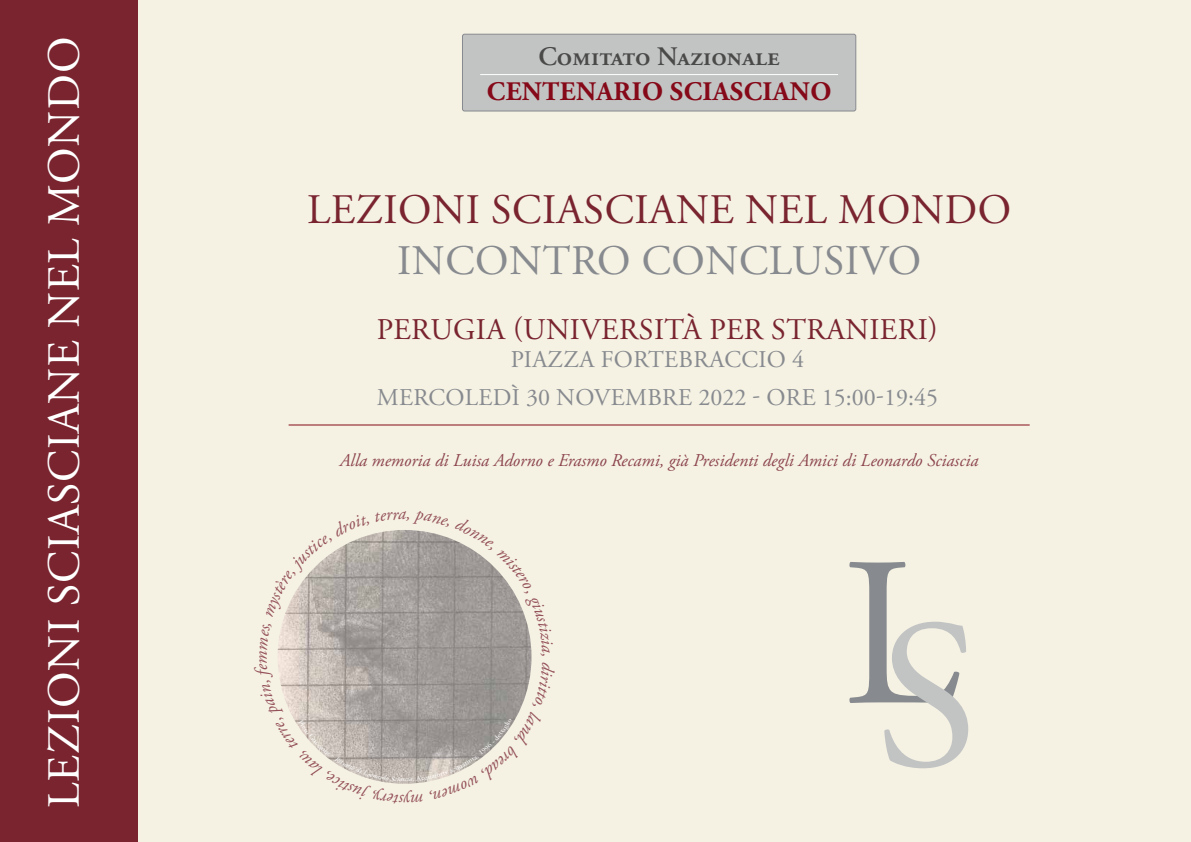
<style>
.page{position:relative;width:1191px;height:842px;background:#fff}
.page>*{position:absolute;margin:0;border:0;box-sizing:border-box;transform-origin:0 0}
.t1{font:211.8px "Adobe Garamond Pro";color:#878a8e}
.t2{font:46px "Adobe Garamond Pro";letter-spacing:.015em;color:#fff}
.t3{font:42px "Adobe Garamond Pro";letter-spacing:.015em;color:#79242f}
.t4{font:42px "Adobe Garamond Pro";letter-spacing:.015em;color:#878a8e}
.t5{font:30px "Adobe Garamond Pro";letter-spacing:.015em;color:#79242f}
.t6{font:700 26.7px "Adobe Garamond Pro";letter-spacing:.015em;color:#850918}
.t7{font:600 26.7px "Adobe Garamond Pro";color:#4a4a49}
.t8{font:24px/37.3px "Adobe Garamond Pro";letter-spacing:.015em;color:#878a8e;text-align:center}
.t9{font:italic 18px "Adobe Garamond Pro";color:#8d454e}
.t10{font:italic 17.9px "Adobe Garamond Pro";color:#945058}
.t11{font:italic 6.8px "Adobe Garamond Pro";color:#fff;scale:1.15 1}
.s1{color:#c2c4c4}
</style>
<div class="page">
<div style="left:0;top:0;width:139px;height:842px;background:#79242f"></div>
<div style="left:139px;top:0;width:1052px;height:841px;background:#f5f2e4"></div>
<img style="left:277px;top:530px;width:254px;height:254px;border-radius:127px">
<div style="left:462px;top:34px;width:393px;height:77px;background:#c2c4c4;border-radius:2px"></div>
<div style="left:462px;top:34px;width:394px;height:77px;border:1px solid #878a8e;border-radius:2px"></div>
<hr style="left:480px;top:74px;width:358px;height:1px;background:#fff">
<hr style="left:289px;top:425px;width:740px;height:1px;background:#850918">
<svg style="left:284px;top:530px;width:165px;height:87px"></svg>
<svg style="left:455px;top:540px;width:77px;height:116px"></svg>
<svg style="left:277px;top:662px;width:255px;height:122px"></svg>
<h2 class="t2" style="left:37px;top:808px;width:772px;rotate:-90deg">LEZIONI SCIASCIANE NEL MONDO</h2>
<p class="t10" style="left:250px;top:664px;width:15px;rotate:-90deg">m</p>
<h3 class="t7" style="left:538px;top:41px;width:243px">Comitato Nazionale</h3>
<h3 class="t6" style="left:487px;top:76px;width:346px">CENTENARIO SCIASCIANO</h3>
<h3 class="t3" style="left:307px;top:185px;width:706px">LEZIONI SCIASCIANE NEL MONDO</h3>
<h3 class="t4" style="left:397px;top:235px;width:525px">INCONTRO CONCLUSIVO</h3>
<h3 class="t5" style="left:377px;top:311px;width:562px">PERUGIA (UNIVERSITÀ PER STRANIERI)</h3>
<h3 class="t8" style="left:377px;top:342px;width:563px">PIAZZA FORTEBRACCIO 4<br>MERCOLEDÌ 30 NOVEMBRE 2022 - ORE 15:00-19:45</h3>
<p class="t9" style="left:340px;top:449px;width:640px">Alla memoria di Luisa Adorno e Erasmo Recami, già Presidenti degli Amici di Leonardo Sciascia</p>
<p class="t11" style="left:402px;top:775px;width:6px">sc</p>
<h1 class="t1" style="left:842px;top:508px;width:139px">L<span class="s1">S</span></h1>
</div>
